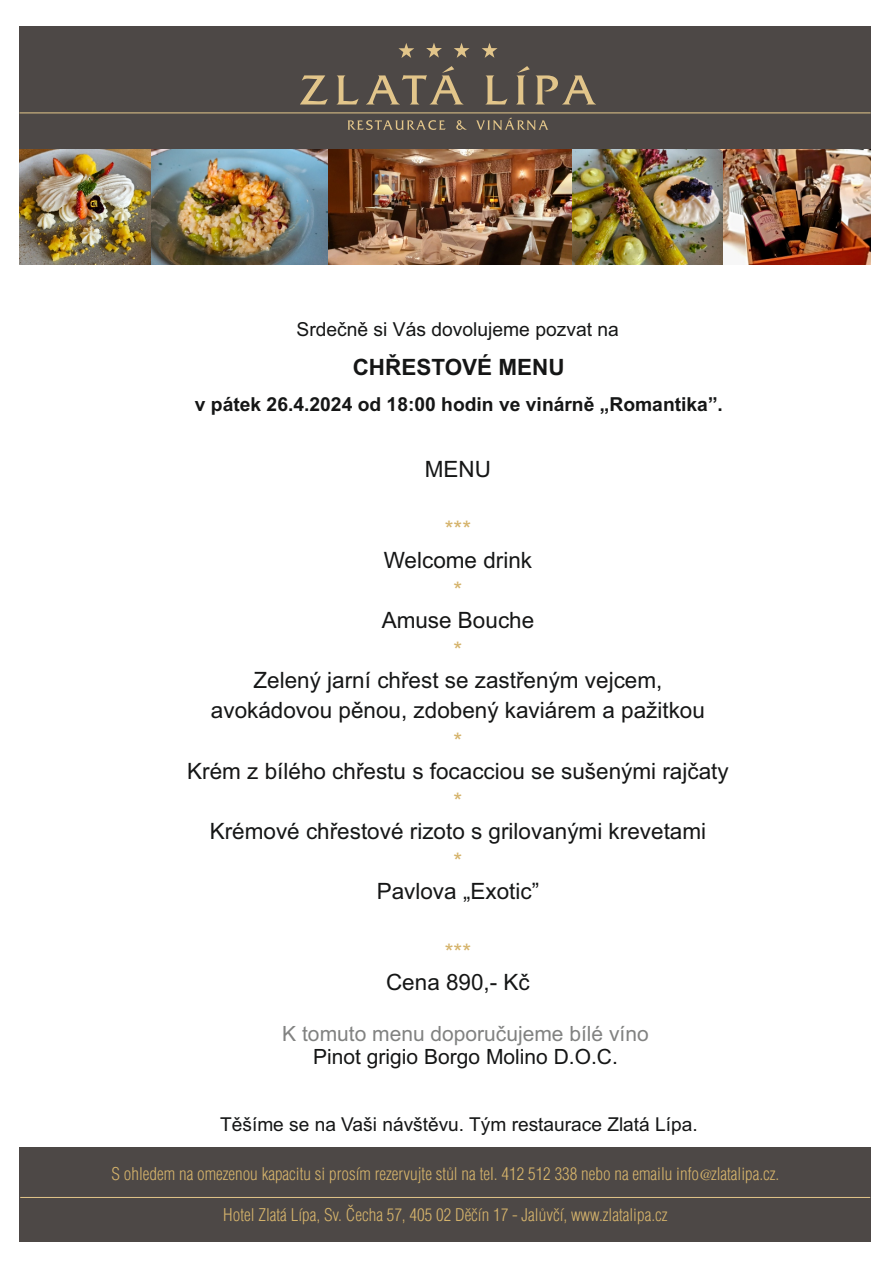
<style>
.page{position:relative;width:893px;height:1263px;background:#fff}
.page>*{position:absolute;margin:0;border:0;box-sizing:border-box;transform-origin:0 0}
.t1{font:22.5px/30.2px "Arial";color:#151616;text-align:center}
.t2{font:700 22.5px "Arial";color:#151616}
.t3{font:22.5px "Arial";color:#d5b36b}
.t4{font:21px "Arial";color:#818281}
.t5{font:21px "Arial";color:#151616}
.t6{font:700 19.2px "Arial";color:#151616}
.t7{font:19.2px "Arial";color:#151616}
.t8{font:19.05px "Arial";color:#151616}
.t9{font:17.1px "Switzerland Cond Light CE";color:#d5b36b}
.s1{font-family:"Zurich Calligraphic CE";font-style:italic}
</style>
<div class="page">
<div style="left:19px;top:26px;width:852px;height:235px;background:#4d4846"></div>
<hr style="left:19px;top:112px;width:852px;height:1px;background:#e4c78a">
<div style="left:20px;top:1147px;width:851px;height:95px;background:#4d4846"></div>
<hr style="left:20px;top:1197px;width:850px;height:1px;background:#e4c78a">
<svg style="left:300px;top:75px;width:28px;height:29px"></svg>
<svg style="left:337px;top:75px;width:22px;height:29px"></svg>
<svg style="left:366px;top:66px;width:97px;height:38px"></svg>
<svg style="left:485px;top:75px;width:22px;height:29px"></svg>
<svg style="left:516px;top:66px;width:80px;height:38px"></svg>
<svg style="left:398px;top:43px;width:16px;height:15px"></svg>
<svg style="left:426px;top:43px;width:16px;height:15px"></svg>
<svg style="left:454px;top:43px;width:16px;height:15px"></svg>
<svg style="left:482px;top:43px;width:15px;height:15px"></svg>
<svg style="left:348px;top:120px;width:98px;height:10px"></svg>
<svg style="left:456px;top:120px;width:11px;height:10px"></svg>
<svg style="left:476px;top:117px;width:72px;height:13px"></svg>
<img style="left:723px;top:150px;width:148px;height:115px">
<img style="left:334px;top:150px;width:389px;height:115px">
<img style="left:19px;top:150px;width:315px;height:115px">
<p class="t7" style="left:296px;top:322px;width:324px">Srdečně si Vás dovolujeme pozvat na</p>
<p class="t2" style="left:353px;top:359px;width:213px">CHŘESTOVÉ MENU</p>
<p class="t6" style="left:195px;top:397px;width:530px">v pátek 26.4.2024 od 18:00 hodin ve vinárně „Romantika”.</p>
<p class="t1" style="left:425px;top:456px;width:68px">MENU</p>
<p class="t3" style="left:445px;top:521px;width:28px">***</p>
<p class="t1" style="left:384px;top:547px;width:150px">Welcome drink</p>
<p class="t3" style="left:454px;top:581px;width:10px">*</p>
<p class="t1" style="left:382px;top:607px;width:154px">Amuse Bouche</p>
<p class="t3" style="left:454px;top:642px;width:10px">*</p>
<p class="t1" style="left:211px;top:667px;width:496px">Zelený jarní chřest se zastřeným vejcem, avokádovou pěnou, zdobený kaviárem a pažitkou</p>
<p class="t3" style="left:454px;top:732px;width:10px">*</p>
<p class="t1" style="left:187px;top:758px;width:543px">Krém z bílého chřestu s focacciou se sušenými rajčaty</p>
<p class="t3" style="left:454px;top:792px;width:10px">*</p>
<p class="t1" style="left:210px;top:818px;width:498px">Krémové chřestové rizoto s grilovanými krevetami</p>
<p class="t3" style="left:454px;top:853px;width:10px">*</p>
<p class="t1" style="left:377px;top:878px;width:164px">Pavlova „Exotic”</p>
<p class="t3" style="left:445px;top:943px;width:28px">***</p>
<p class="t1" style="left:386px;top:969px;width:145px">Cena 890,- Kč</p>
<p class="t4" style="left:282px;top:1026px;width:368px">K tomuto menu doporučujeme bílé víno</p>
<p class="t5" style="left:313px;top:1049px;width:306px">Pinot grigio Borgo Molino D.O.C.</p>
<p class="t8" style="left:220px;top:1117px;width:479px">Těšíme se na Vaši návštěvu. Tým restaurace Zlatá Lípa.</p>
<p class="t9" style="left:112px;top:1166px;width:669px">S ohledem na omezenou kapacitu si prosím rezervujte stůl na tel. 412 512 338 nebo na emailu info<span class="s1">@</span>zlatalipa.cz.</p>
<p class="t9" style="left:223px;top:1207px;width:446px">Hotel Zlatá Lípa, Sv. Čecha 57, 405 02 Děčín 17 - Jalůvčí, www.zlatalipa.cz</p>
</div>
